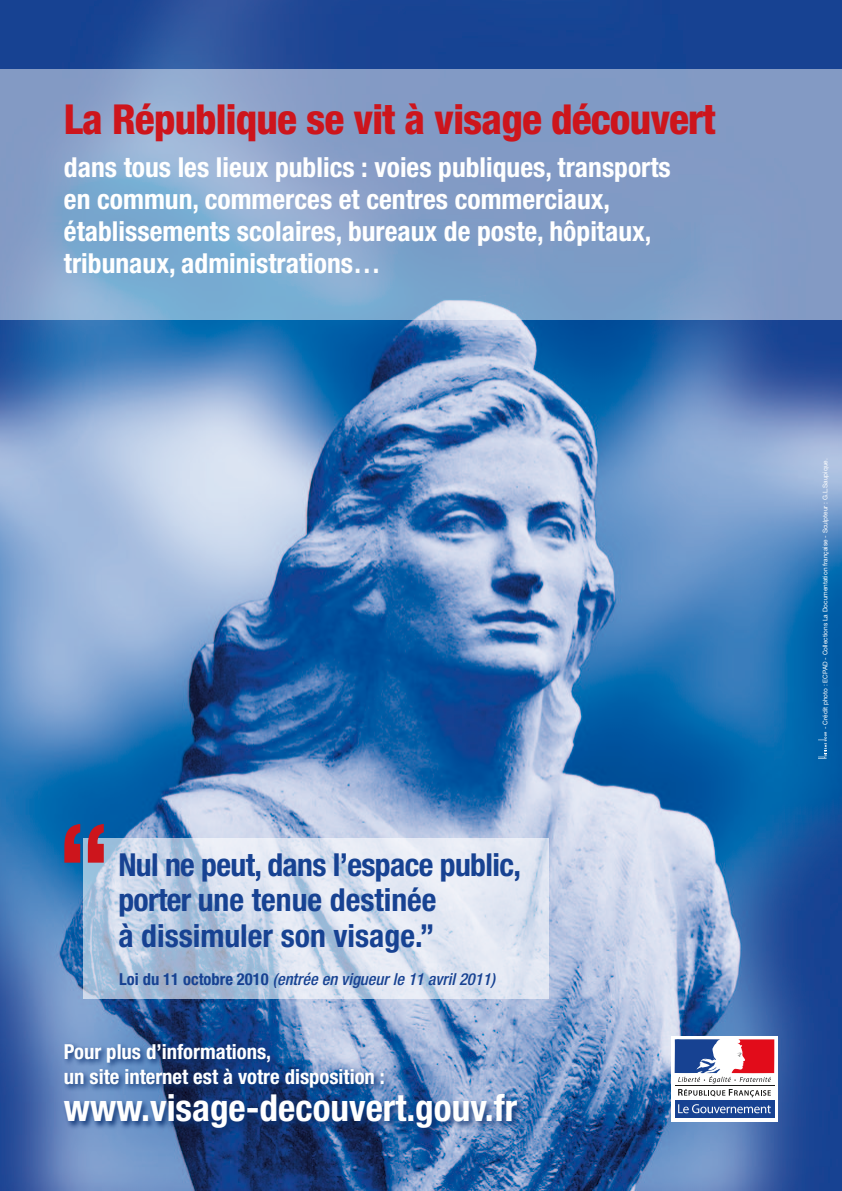
<style>
.page{position:relative;width:842px;height:1191px;background:#fff}
.page>*{position:absolute;margin:0;border:0;box-sizing:border-box;transform-origin:0 0}
.t1{font:700 condensed 120.5px "Helvetica Neue";color:#cd151c}
.t2{font:800 condensed 41.4px "Helvetica Neue";letter-spacing:-.02em;color:#cd151c}
.t3{font:700 condensed 37.2px "Helvetica Neue";color:#fff}
.t4{font:700 condensed 31.7px/35.8px "Helvetica Neue";color:#174292}
.t5{font:700 condensed 27.6px/31.7px "Helvetica Neue";color:#fff}
.t6{font:700 condensed 27.1px "Helvetica Neue";color:#fff}
.t7{font:700 condensed 20.7px/24.8px "Helvetica Neue";color:#fff}
.t8{font:italic 500 condensed 16.5px "Helvetica Neue";color:#174292}
.t9{font:6.5px "Helvetica Neue";color:#fff}
.s1{font-weight:700;font-style:normal}
</style>
<div class="page">
<img style="left:0;top:0;width:842px;height:1191px">
<svg style="left:84px;top:838px;width:464px;height:160px;background:#cdd9ea"></svg>
<svg style="left:0;top:69px;width:842px;height:250px;background:#84a1ca"></svg>
<div style="left:671px;top:1036px;width:106px;height:85px;background:#fff"></div>
<hr style="left:675px;top:1085px;width:99px;height:1px;background:#1a1918">
<div style="left:675px;top:1100px;width:99px;height:18px;background:#174292"></div>
<svg style="left:678px;top:1104px;width:93px;height:9px"></svg>
<svg style="left:675px;top:1039px;width:99px;height:44px"></svg>
<svg style="left:678px;top:1089px;width:93px;height:8px"></svg>
<div style="left:61px;top:1041px;width:464px;height:94px;background:#0c3374;opacity:.93"></div>
<svg style="left:818px;top:732px;width:8px;height:26px"></svg>
<h2 class="t2" style="left:64px;top:94px;width:653px">La République se vit à visage découvert</h2>
<p class="t5" style="left:64px;top:151px;width:608px">dans tous les lieux publics : voies publiques, transports en commun, commerces et centres commerciaux, établissements scolaires, bureaux de poste, hôpitaux, tribunaux, administrations…</p>
<h1 class="t1" style="left:56px;top:794px;width:57px">“</h1>
<p class="t4" style="left:118px;top:846px;width:404px">Nul ne peut, dans l’espace public, porter une tenue destinée<br>à dissimuler son visage.”</p>
<p class="t8" style="left:119px;top:969px;width:377px"><span class="s1">Loi du 11 octobre 2010</span> (entrée en vigueur le 11 avril 2011)</p>
<p class="t7" style="left:64px;top:1038px;width:322px">Pour plus d’informations,<br>un site internet est à votre disposition :</p>
<h3 class="t3" style="left:64px;top:1085px;width:455px">www.visage-decouvert.gouv.fr</h3>
<p class="t6" style="left:69px;top:1058px;width:332px">www.visage-decouvert.gouv.fr</p>
<p class="t9" style="left:821px;top:729px;width:272px;rotate:-90deg">- Crédit photo : ECPAD - Collections La Documentation française - Sculpteur : G.L.Saupique.</p>
</div>
